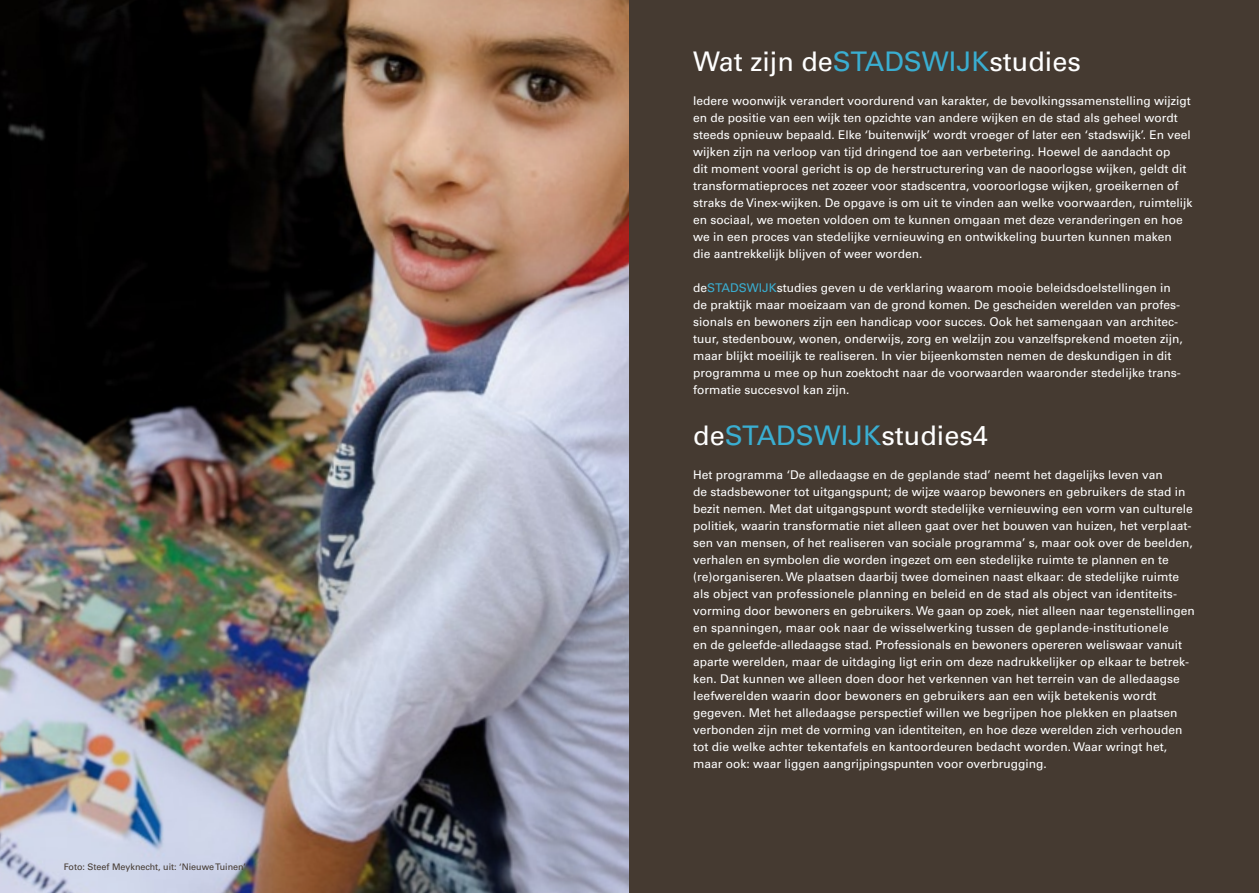
<style>
.page{position:relative;width:1259px;height:893px;background:#fff}
.page>*{position:absolute;margin:0;border:0;box-sizing:border-box;transform-origin:0 0}
.t1{font:27px "Univers";color:#fff}
.t2{font:12px/17px "Univers";color:#fff}
.t3{font:9px "Univers";color:#453a31}
.s1{color:#3aaed1}
</style>
<div class="page">
<img style="left:0;top:0;width:629px;height:893px">
<div style="left:629px;top:0;width:630px;height:893px;background:#453a31"></div>
<p class="t3" style="left:64px;top:862px;width:184px">Foto: Steef Meyknecht, uit: ‘Nieuwe Tuinen’</p>
<h1 class="t1" style="left:693px;top:45px;width:389px">Wat zijn de<span class="s1">STADSWIJK</span>studies</h1>
<p class="t2" style="left:693px;top:92px;width:501px">Iedere woonwijk verandert voordurend van karakter, de bevolkingssamenstelling wijzigt en de positie van een wijk ten opzichte van andere wijken en de stad als geheel wordt steeds opnieuw bepaald. Elke ‘buitenwijk’ wordt vroeger of later een ‘stadswijk’. En veel wijken zijn na verloop van tijd dringend toe aan verbetering. Hoewel de aandacht op<br>dit moment vooral gericht is op de herstructurering van de naoorlogse wijken, geldt dit transformatieproces net zozeer voor stadscentra, vooroorlogse wijken, groeikernen of straks de Vinex-wijken. De opgave is om uit te vinden aan welke voorwaarden, ruimtelijk en sociaal, we moeten voldoen om te kunnen omgaan met deze veranderingen en hoe we in een proces van stedelijke vernieuwing en ontwikkeling buurten kunnen maken<br>die aantrekkelijk blijven of weer worden.</p>
<p class="t2" style="left:693px;top:279px;width:491px">de<span class="s1">STADSWIJK</span>studies geven u de verklaring waarom mooie beleidsdoelstellingen in de praktijk maar moeizaam van de grond komen. De gescheiden werelden van profes&shy;sionals en bewoners zijn een handicap voor succes. Ook het samengaan van architec&shy;tuur, stedenbouw, wonen, onderwijs, zorg en welzijn zou vanzelfsprekend moeten zijn, maar blijkt moeilijk te realiseren. In vier bijeenkomsten nemen de deskundigen in dit programma u mee op hun zoektocht naar de voorwaarden waaronder stedelijke trans&shy;formatie succesvol kan zijn.</p>
<h1 class="t1" style="left:693px;top:420px;width:296px">de<span class="s1">STADSWIJK</span>studies4</h1>
<p class="t2" style="left:693px;top:467px;width:503px">Het programma ‘De alledaagse en de geplande stad’ neemt het dagelijks leven van<br>de stadsbewoner tot uitgangspunt; de wijze waarop bewoners en gebruikers de stad in bezit nemen. Met dat uitgangspunt wordt stedelijke vernieuwing een vorm van culturele politiek, waarin transformatie niet alleen gaat over het bouwen van huizen, het verplaat&shy;sen van mensen, of het realiseren van sociale programma’ s, maar ook over de beelden, verhalen en symbolen die worden ingezet om een stedelijke ruimte te plannen en te (re)organiseren. We plaatsen daarbij twee domeinen naast elkaar: de stedelijke ruimte als object van professionele planning en beleid en de stad als object van identiteits&shy;vorming door bewoners en gebruikers. We gaan op zoek, niet alleen naar tegenstellingen en spanningen, maar ook naar de wisselwerking tussen de geplande-institutionele<br>en de geleefde-alledaagse stad. Professionals en bewoners opereren weliswaar vanuit aparte werelden, maar de uitdaging ligt erin om deze nadrukkelijker op elkaar te betrek&shy;ken. Dat kunnen we alleen doen door het verkennen van het terrein van de alledaagse leefwerelden waarin door bewoners en gebruikers aan een wijk betekenis wordt gegeven. Met het alledaagse perspectief willen we begrijpen hoe plekken en plaatsen verbonden zijn met de vorming van identiteiten, en hoe deze werelden zich verhouden tot die welke achter tekentafels en kantoordeuren bedacht worden. Waar wringt het, maar ook: waar liggen aangrijpingspunten voor overbrugging.</p>
</div>
